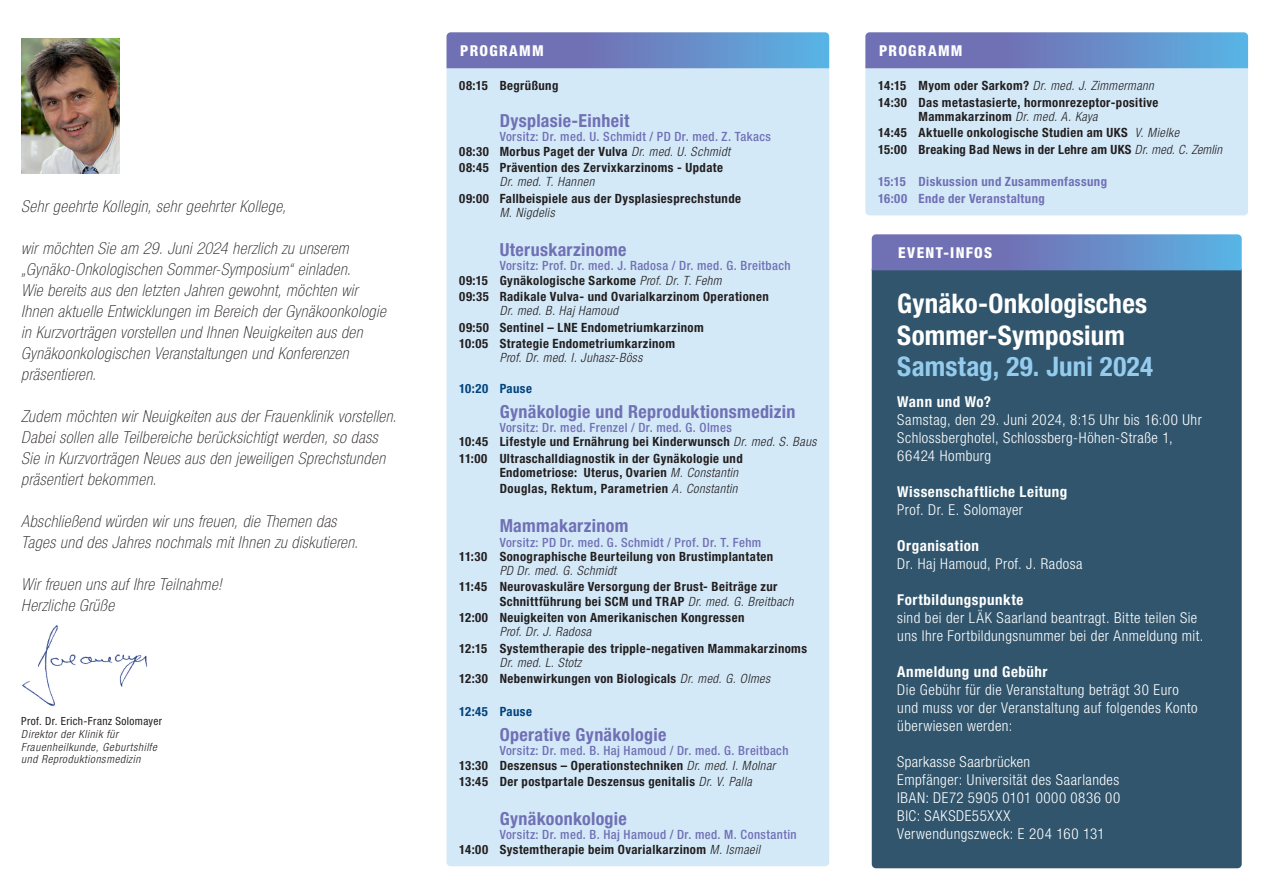
<style>
.page{position:relative;width:1263px;height:893px;background:#fff}
.page>*{position:absolute;margin:0;border:0;box-sizing:border-box;transform-origin:0 0}
.A-Headline_1{font:700 condensed 27px/31.5px "Helvetica Neue LT Pro";letter-spacing:.005em;color:#fff}
.D-Programmpunkt{font:700 condensed 18px "Helvetica Neue LT Pro";letter-spacing:.02em;color:#7070b4}
.C-Intro_Vorwort{font:italic 100 condensed 16.5px/21px "Helvetica Neue LT Pro";letter-spacing:.03em;color:#231f20}
.C-Fließtext_weiss_Zwischenüberschrift{font:300 condensed 15px/18px "Helvetica Neue LT Pro";letter-spacing:.03em;color:#fff}
.C-Fließtext_weiss{font:300 condensed 15px/18px "Helvetica Neue LT Pro";letter-spacing:.035em;color:#fff}
.C-Fließtext_weiss_Zwischenüberschrift-2{font:700 condensed 15px/18px "Helvetica Neue LT Pro";letter-spacing:.035em;color:#fff}
.A-Balkenheader_weiss_linksbündig{font:800 condensed 15px "Helvetica Neue LT Pro";letter-spacing:.085em;color:#fff}
.D-Programmpunkt-2{font:700 condensed 12.75px/14.2px "Helvetica Neue LT Pro";letter-spacing:.03em;color:#231f20}
.D-Programmpunkt-3{font:500 condensed 12.75px "Helvetica Neue LT Pro";letter-spacing:.035em;color:#7070b4}
.D-Programmpunkt-4{font:700 condensed 12.75px "Helvetica Neue LT Pro";letter-spacing:.03em;color:#7070b4}
.D-Programmpunkt-5{font:700 condensed 12.75px "Helvetica Neue LT Pro";letter-spacing:.03em;color:#01437c}
.C-Intro_Funktion{font:italic 300 condensed 11.25px/12.8px "Helvetica Neue LT Pro";letter-spacing:.055em;color:#231f20}
.C-Intro_Signatur{font:condensed 11.25px "Helvetica Neue LT Pro";letter-spacing:.03em;color:#231f20}
.s1{font-weight:300;font-style:italic}
.s2{color:#95ccee}
.s3{font-weight:700}
.s4{font-weight:300}
</style>
<div class="page">
<img style="left:21px;top:38px;width:99px;height:135px">
<img style="left:22px;top:625px;width:126px;height:81px">
<div style="left:446px;top:68px;width:383px;height:798px;background:#d4e9f8"></div>
<svg style="left:446px;top:32px;width:383px;height:36px;background:#6a87c4"></svg>
<div style="left:865px;top:68px;width:383px;height:147px;background:#d4e9f8"></div>
<svg style="left:865px;top:32px;width:383px;height:36px;background:#6a87c4"></svg>
<div style="left:872px;top:270px;width:370px;height:598px;background:#30556d"></div>
<svg style="left:872px;top:234px;width:370px;height:36px;background:#6a87c4"></svg>
<p class="C-Intro_Vorwort" style="left:21px;top:196px;width:266px">Sehr geehrte Kollegin, sehr geehrter Kollege,</p>
<p class="C-Intro_Vorwort" style="left:21px;top:238px;width:366px">wir möchten Sie am 29. Juni 2024 herzlich zu unserem „Gynäko-Onkologischen Sommer-Symposium“ einladen.<br>Wie bereits aus den letzten Jahren gewohnt, möchten wir Ihnen aktuelle Entwicklungen im Bereich der Gynäkoonkologie in Kurzvorträgen vorstellen und Ihnen Neuigkeiten aus den Gynäkoonkologischen Veranstaltungen und Konferenzen präsentieren.</p>
<p class="C-Intro_Vorwort" style="left:21px;top:406px;width:377px">Zudem möchten wir Neuigkeiten aus der Frauenklinik vorstellen.<br>Dabei sollen alle Teilbereiche berücksichtigt werden, so dass Sie in Kurzvorträgen Neues aus den jeweiligen Sprechstunden präsentiert bekommen.</p>
<p class="C-Intro_Vorwort" style="left:21px;top:511px;width:338px">Abschließend würden wir uns freuen, die Themen das<br>Tages und des Jahres nochmals mit Ihnen zu diskutieren.</p>
<p class="C-Intro_Vorwort" style="left:21px;top:574px;width:202px">Wir freuen uns auf Ihre Teilnahme!</p>
<p class="C-Intro_Vorwort" style="left:21px;top:595px;width:94px">Herzliche Grüße</p>
<p class="C-Intro_Signatur" style="left:21px;top:715px;width:142px">Prof. Dr. Erich-Franz Solomayer</p>
<p class="C-Intro_Funktion" style="left:21px;top:728px;width:137px">Direktor der Klinik für<br>Frauenheilkunde, Geburtshilfe und Reproduktionsmedizin</p>
<p class="A-Balkenheader_weiss_linksbündig" style="left:460px;top:41px;width:85px">PROGRAMM</p>
<p class="D-Programmpunkt-2" style="left:459px;top:78px;width:101px">08:15 Begrüßung</p>
<p class="D-Programmpunkt" style="left:500px;top:110px;width:131px">Dysplasie-Einheit</p>
<p class="D-Programmpunkt-3" style="left:500px;top:129px;width:273px">Vorsitz: Dr. med. U. Schmidt / PD Dr. med. Z. Takacs</p>
<p class="D-Programmpunkt-2" style="left:459px;top:144px;width:272px">08:30 Morbus Paget der Vulva <span class="s1">Dr. med. U. Schmidt</span></p>
<p class="D-Programmpunkt-2" style="left:500px;top:160px;width:225px;text-indent:-40px">08:45 Prävention des Zervixkarzinoms - Update<br><span class="s1">Dr. med. T. Hannen</span></p>
<p class="D-Programmpunkt-2" style="left:500px;top:191px;width:243px;text-indent:-40px">09:00 Fallbeispiele aus der Dysplasiesprechstunde<br><span class="s1">M. Nigdelis</span></p>
<p class="D-Programmpunkt" style="left:500px;top:239px;width:128px">Uteruskarzinome</p>
<p class="D-Programmpunkt-3" style="left:500px;top:258px;width:292px">Vorsitz: Prof. Dr. med. J. Radosa / Dr. med. G. Breitbach</p>
<p class="D-Programmpunkt-2" style="left:459px;top:273px;width:264px">09:15 Gynäkologische Sarkome <span class="s1">Prof. Dr. T. Fehm</span></p>
<p class="D-Programmpunkt-2" style="left:500px;top:289px;width:271px;text-indent:-40px">09:35 Radikale Vulva- und Ovarialkarzinom Operationen<br><span class="s1">Dr. med. B. Haj Hamoud</span></p>
<p class="D-Programmpunkt-2" style="left:459px;top:320px;width:246px">09:50 Sentinel – LNE Endometriumkarzinom</p>
<p class="D-Programmpunkt-2" style="left:459px;top:336px;width:217px;text-align:center">10:05 Strategie Endometriumkarzinom<br><span class="s1">Prof. Dr. med. I. Juhasz-Böss</span></p>
<p class="D-Programmpunkt-5" style="left:459px;top:381px;width:74px">10:20 Pause</p>
<p class="D-Programmpunkt" style="left:500px;top:400px;width:297px">Gynäkologie und Reproduktionsmedizin</p>
<p class="D-Programmpunkt-3" style="left:500px;top:420px;width:234px">Vorsitz: Dr. med. Frenzel / Dr. med. G. Olmes</p>
<p class="D-Programmpunkt-2" style="left:459px;top:434px;width:359px">10:45 Lifestyle und Ernährung bei Kinderwunsch <span class="s1">Dr. med. S. Baus</span></p>
<p class="D-Programmpunkt-2" style="left:500px;top:451px;width:245px;text-indent:-40px">11:00 Ultraschalldiagnostik in der Gynäkologie und<br>Endometriose: Uterus, Ovarien <span class="s1">M. Constantin</span></p>
<p class="D-Programmpunkt-2" style="left:500px;top:481px;width:239px">Douglas, Rektum, Parametrien <span class="s1">A. Constantin</span></p>
<p class="D-Programmpunkt" style="left:500px;top:515px;width:130px">Mammakarzinom</p>
<p class="D-Programmpunkt-3" style="left:500px;top:534px;width:263px">Vorsitz: PD Dr. med. G. Schmidt / Prof. Dr. T. Fehm</p>
<p class="D-Programmpunkt-2" style="left:500px;top:549px;width:275px;text-indent:-40px">11:30 Sonographische Beurteilung von Brustimplantaten<br><span class="s1">PD Dr. med. G. Schmidt</span></p>
<p class="D-Programmpunkt-2" style="left:500px;top:580px;width:295px;text-indent:-40px">11:45 Neurovaskuläre Versorgung der Brust- Beiträge zur<br>Schnittführung bei SCM und TRAP <span class="s1">Dr. med. G. Breitbach</span></p>
<p class="D-Programmpunkt-2" style="left:500px;top:610px;width:246px;text-indent:-40px">12:00 Neuigkeiten von Amerikanischen Kongressen<br><span class="s1">Prof. Dr. J. Radosa</span></p>
<p class="D-Programmpunkt-2" style="left:500px;top:641px;width:309px;text-indent:-40px">12:15 Systemtherapie des tripple-negativen Mammakarzinoms<br><span class="s1">Dr. med. L. Stotz</span></p>
<p class="D-Programmpunkt-2" style="left:459px;top:671px;width:312px">12:30 Nebenwirkungen von Biologicals <span class="s1">Dr. med. G. Olmes</span></p>
<p class="D-Programmpunkt-5" style="left:459px;top:704px;width:74px">12:45 Pause</p>
<p class="D-Programmpunkt" style="left:500px;top:724px;width:168px">Operative Gynäkologie</p>
<p class="D-Programmpunkt-3" style="left:500px;top:743px;width:290px">Vorsitz: Dr. med. B. Haj Hamoud / Dr. med. G. Breitbach</p>
<p class="D-Programmpunkt-2" style="left:459px;top:758px;width:318px">13:30 Deszensus – Operationstechniken <span class="s1">Dr. med. I. Molnar</span></p>
<p class="D-Programmpunkt-2" style="left:459px;top:774px;width:294px">13:45 Der postpartale Deszensus genitalis <span class="s1">Dr. V. Palla</span></p>
<p class="D-Programmpunkt" style="left:500px;top:808px;width:129px">Gynäkoonkologie</p>
<p class="D-Programmpunkt-3" style="left:500px;top:827px;width:299px">Vorsitz: Dr. med. B. Haj Hamoud / Dr. med. M. Constantin</p>
<p class="D-Programmpunkt-2" style="left:459px;top:842px;width:302px">14:00 Systemtherapie beim Ovarialkarzinom <span class="s1">M. Ismaeil</span></p>
<p class="A-Balkenheader_weiss_linksbündig" style="left:879px;top:41px;width:85px">PROGRAMM</p>
<p class="D-Programmpunkt-2" style="left:878px;top:78px;width:277px">14:15 Myom oder Sarkom? <span class="s1">Dr. med. J. Zimmermann</span></p>
<p class="D-Programmpunkt-2" style="left:918px;top:95px;width:241px;text-indent:-40px">14:30 Das metastasierte, hormonrezeptor-positive<br>Mammakarzinom <span class="s1">Dr. med. A. Kaya</span></p>
<p class="D-Programmpunkt-2" style="left:878px;top:125px;width:302px">14:45 Aktuelle onkologische Studien am UKS <span class="s1">V. Mielke</span></p>
<p class="D-Programmpunkt-2" style="left:878px;top:142px;width:345px">15:00 Breaking Bad News in der Lehre am UKS <span class="s1">Dr. med. C. Zemlin</span></p>
<p class="D-Programmpunkt-4" style="left:878px;top:174px;width:230px">15:15 Diskussion und Zusammenfassung</p>
<p class="D-Programmpunkt-4" style="left:878px;top:190px;width:168px">16:00 Ende der Veranstaltung</p>
<p class="A-Balkenheader_weiss_linksbündig" style="left:898px;top:243px;width:95px">EVENT-INFOS</p>
<p class="A-Headline_1" style="left:897px;top:288px;width:257px">Gynäko-Onkologisches<br>Sommer-Symposium<br><span class="s2">Samstag, 29. Juni 2024</span></p>
<p class="C-Fließtext_weiss_Zwischenüberschrift" style="left:897px;top:393px;width:306px"><span class="s3">Wann und Wo?<br></span>Samstag, den 29. Juni 2024, 8:15 Uhr bis 16:00 Uhr<br>Schlossberghotel, Schlossberg-Höhen-Straße 1,<br>66424 Homburg</p>
<p class="C-Fließtext_weiss_Zwischenüberschrift-2" style="left:897px;top:483px;width:172px">Wissenschaftliche Leitung<br><span class="s4">Prof. Dr. E. Solomayer</span></p>
<p class="C-Fließtext_weiss_Zwischenüberschrift" style="left:897px;top:537px;width:187px"><span class="s3">Organisation<br></span>Dr. Haj Hamoud, Prof. J. Radosa</p>
<p class="C-Fließtext_weiss_Zwischenüberschrift" style="left:897px;top:591px;width:308px"><span class="s3">Fortbildungspunkte<br></span>sind bei der LÄK Saarland beantragt. Bitte teilen Sie uns Ihre Fortbildungsnummer bei der Anmeldung mit.</p>
<p class="C-Fließtext_weiss_Zwischenüberschrift" style="left:897px;top:663px;width:302px"><span class="s3">Anmeldung und Gebühr<br></span>Die Gebühr für die Veranstaltung beträgt 30 Euro und muss vor der Veranstaltung auf folgendes Konto überwiesen werden:</p>
<p class="C-Fließtext_weiss_Zwischenüberschrift" style="left:897px;top:753px;width:224px">Sparkasse Saarbrücken<br>Empfänger: Universität des Saarlandes</p>
<p class="C-Fließtext_weiss" style="left:897px;top:789px;width:224px">IBAN: DE72 5905 0101 0000 0836 00</p>
<p class="C-Fließtext_weiss" style="left:897px;top:807px;width:209px">BIC: SAKSDE55XXX<br>Verwendungszweck: E 204 160 131</p>
</div>
